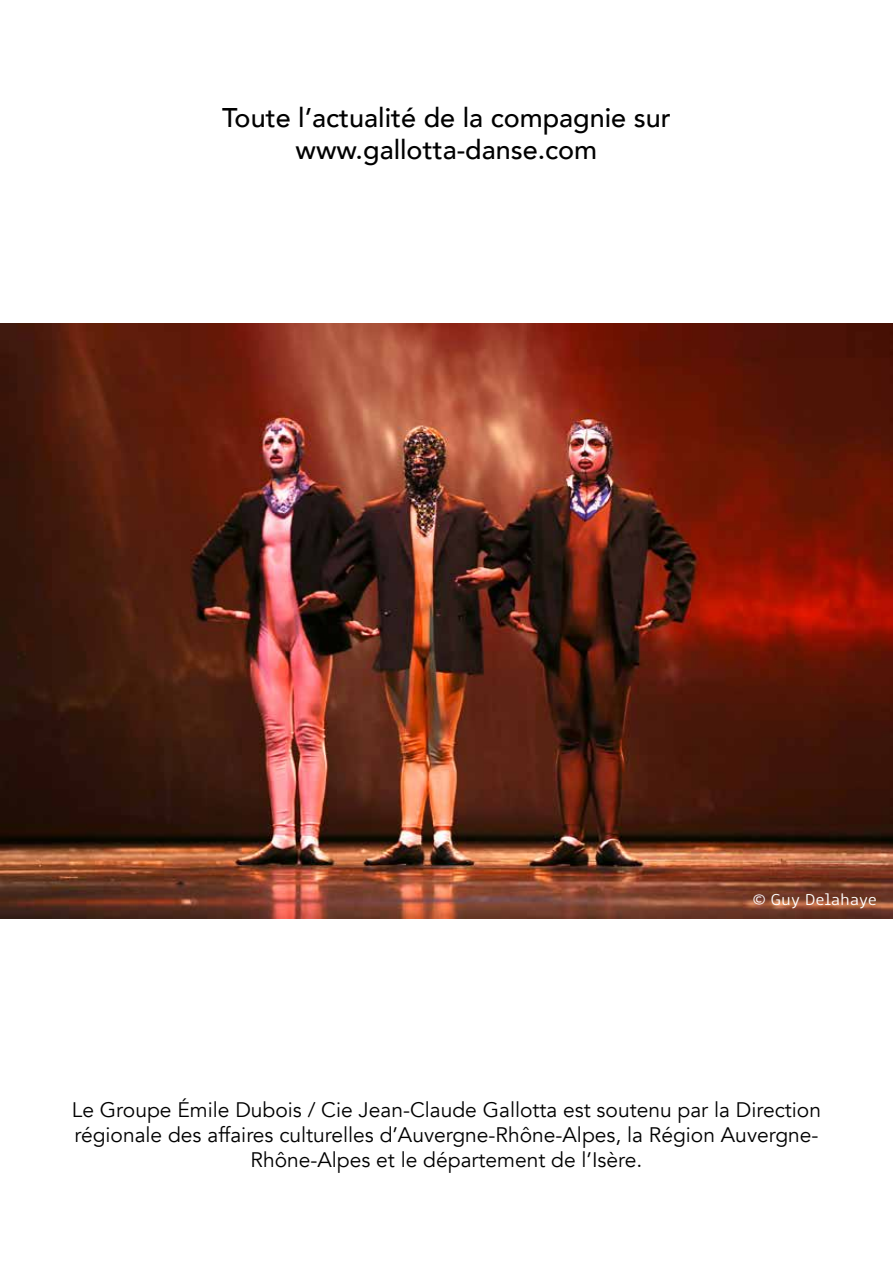
<style>
.page{position:relative;width:893px;height:1263px;background:#fff}
.page>*{position:absolute;margin:0;border:0;box-sizing:border-box;transform-origin:0 0}
.t1{font:500 27px/32.4px "Avenir";color:#000;text-align:center}
.t2{font:21px/25.2px "Avenir";color:#000;text-align:center}
.t3{font:300 16.5px "Clone Rounded";color:#fff;scale:1.11 1}
</style>
<div class="page">
<img style="left:0;top:323px;width:893px;height:595px">
<p class="t1" style="left:222px;top:99px;width:450px">Toute l’actualité de la compagnie sur www.gallotta-danse.com</p>
<p class="t3" style="left:752px;top:888px;width:114px">© Guy Delahaye</p>
<p class="t2" style="left:72px;top:1097px;width:750px">Le Groupe Émile Dubois / Cie Jean-Claude Gallotta est soutenu par la Direction régionale des affaires culturelles d’Auvergne-Rhône-Alpes, la Région Auvergne-<br>Rhône-Alpes et le département de l’Isère.</p>
</div>
